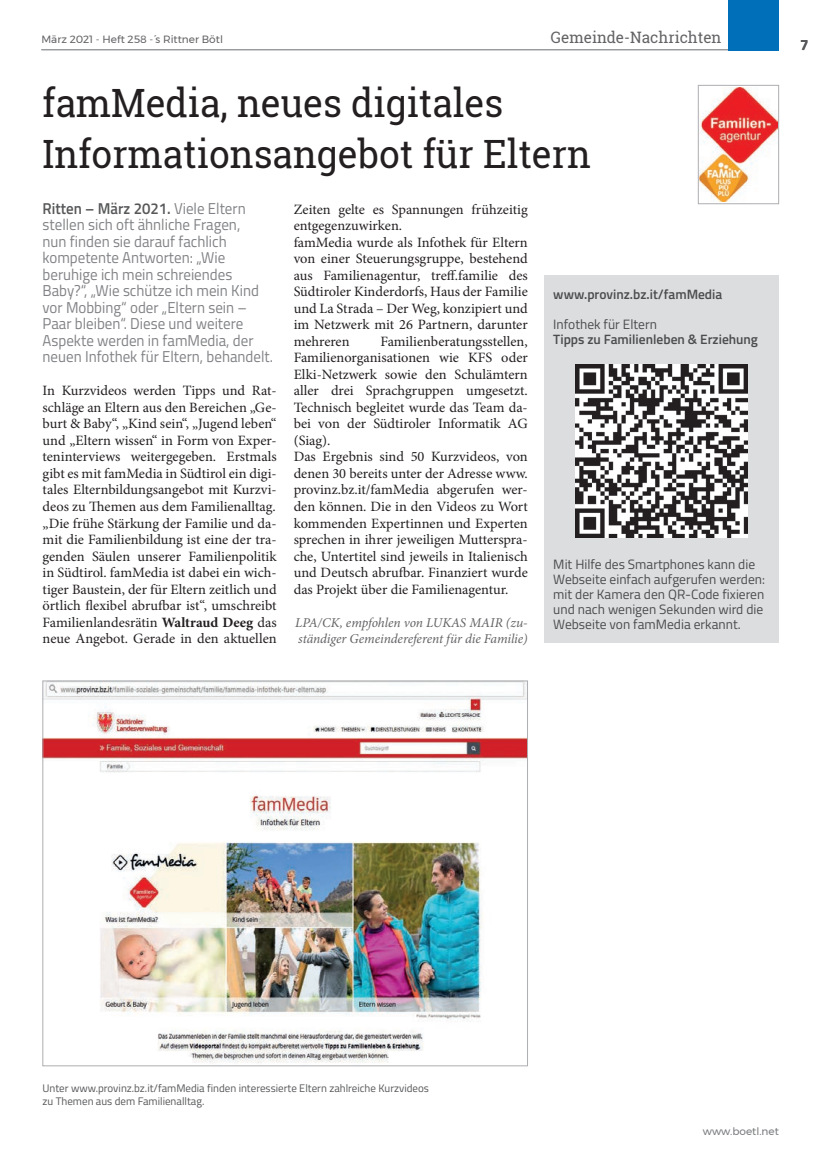
<style>
.page{position:relative;width:830px;height:1170px;background:#fff}
.page>*{position:absolute;margin:0;border:0;box-sizing:border-box;transform-origin:0 0}
.Haupttitel_26pt{font:39px "Roboto Slab";color:#231f20;scale:.95 1}
.Vorspann{font:15.75px/16.5px "Titillium Web";color:#808285;scale:.95 1}
.t1{font:15.75px "Roboto Slab";color:#636366}
.t2{font:700 15px "Titillium Web";color:#57585a}
.Fließtext{font:14.25px/16.5px "Minion Pro";color:#231f20;text-align:justify}
.Infobox_Inhalt{font:13.5px/15px "Titillium Web";color:#4b4c4d}
.Auto__www__Ende_Text{font:italic 13.5px/16.5px "Minion Pro";letter-spacing:-.005em;color:#636366}
.Infobox_Inhalt-2{font:600 13.5px "Titillium Web";color:#4b4c4d}
.Bildtext_positiv{font:10.95px "Titillium Web";color:#57585a}
.t3{font:10.5px "Montserrat";color:#636366}
.t4{font:10.5px "Montserrat";color:#797b7e}
.s1{font-weight:600;color:#57585a}
.s2{font-weight:700}
</style>
<div class="page">
<hr style="left:41px;top:49px;width:703px;height:1px;background:#939598">
<div style="left:728px;top:0;width:50px;height:50px;background:#006fba"></div>
<img style="left:45px;top:682px;width:480px;height:381px">
<img style="left:699px;top:88px;width:77px;height:113px">
<div style="left:697px;top:85px;width:81px;height:119px;border:1px solid #adaeb2"></div>
<div style="left:544px;top:275px;width:234px;height:368px;background:#dcdddf"></div>
<img style="left:575px;top:364px;width:172px;height:173px">
<p class="t3" style="left:41px;top:31px;width:183px">März 2021 - Heft 258 -´s Rittner Bötl</p>
<p class="t1" style="left:550px;top:26px;width:172px">Gemeinde-Nachrichten</p>
<p class="Haupttitel_26pt" style="left:43px;top:77px;width:486px">famMedia, neues digitales</p>
<p class="Haupttitel_26pt" style="left:43px;top:127px;width:578px">Informationsangebot für Eltern</p>
<p class="Vorspann" style="left:43px;top:199px;width:215px"><span class="s1">Ritten – März 2021.</span> Viele Eltern stellen sich oft ähnliche Fragen,</p>
<p class="Vorspann" style="left:43px;top:232px;width:195px">nun finden sie darauf fachlich</p>
<p class="Vorspann" style="left:43px;top:248px;width:194px">kompetente Antworten: „Wie</p>
<p class="Vorspann" style="left:43px;top:265px;width:244px">beruhige ich mein schreiendes Baby?“, „Wie schütze ich mein Kind vor Mobbing“ oder „Eltern sein – Paar bleiben“. Diese und weitere Aspekte werden in famMedia, der neuen Infothek für Eltern, behandelt.</p>
<p class="Fließtext" style="left:43px;top:382px;width:235px">In Kurzvideos werden Tipps und Rat&shy;schläge an Eltern aus den Bereichen „Ge&shy;burt &amp; Baby“, „Kind sein“, „Jugend leben“ und „Eltern wissen“ in Form von Exper&shy;teninterviews weitergegeben. Erstmals gibt es mit famMedia in Südtirol ein digi&shy;tales Elternbildungsangebot mit Kurzvi&shy;deos zu Themen aus dem Familienalltag.</p>
<p class="Fließtext" style="left:43px;top:514px;width:235px">„Die frühe Stärkung der Familie und da&shy;mit die Familienbildung ist eine der tra&shy;genden Säulen unserer Familienpolitik in Südtirol. famMedia ist dabei ein wich&shy;tiger Baustein, der für Eltern zeitlich und örtlich flexibel abrufbar ist“, umschreibt Familienlandesrätin <span class="s2">Waltraud Deeg</span> das neue Angebot. Gerade in den aktuellen</p>
<p class="Fließtext" style="left:293px;top:201px;width:235px">Zeiten gelte es Spannungen frühzeitig entgegenzuwirken.</p>
<p class="Fließtext" style="left:293px;top:234px;width:235px">famMedia wurde als Infothek für Eltern von einer Steuerungsgruppe, bestehend aus Familienagentur, treff.familie des Südtiroler Kinderdorfs, Haus der Familie und La Strada – Der Weg, konzipiert und im Netzwerk mit 26 Partnern, darunter mehreren</p>
<p class="Infobox_Inhalt-2" style="left:553px;top:284px;width:170px">www.provinz.bz.it/famMedia</p>
<p class="Infobox_Inhalt" style="left:553px;top:316px;width:105px">Infothek für Eltern</p>
<p class="Infobox_Inhalt-2" style="left:553px;top:329px;width:206px">Tipps zu Familienleben &amp; Erziehung</p>
<p class="Fließtext" style="left:293px;top:333px;width:235px;text-indent:87px">Familienberatungsstellen, Familienorganisationen wie KFS oder Elki-Netzwerk sowie den Schulämtern aller drei Sprachgruppen umgesetzt.<br>Technisch begleitet wurde das Team da&shy;bei von der Südtiroler Informatik AG (Siag).</p>
<p class="Fließtext" style="left:293px;top:448px;width:235px">Das Ergebnis sind 50 Kurzvideos, von denen 30 bereits unter der Adresse www. provinz.bz.it/famMedia abgerufen wer&shy;den können. Die in den Videos zu Wort kommenden Expertinnen und Experten sprechen in ihrer jeweiligen Mutterspra&shy;che, Untertitel sind jeweils in Italienisch und Deutsch abrufbar. Finanziert wurde das Projekt über die Familienagentur.</p>
<p class="Auto__www__Ende_Text" style="left:295px;top:614px;width:234px">LPA/CK, empfohlen von LUKAS MAIR (zu&shy;ständiger Gemeindereferent für die Familie)</p>
<p class="Infobox_Inhalt" style="left:553px;top:556px;width:213px">Mit Hilfe des Smartphones kann die<br>Webseite einfach aufgerufen werden:</p>
<p class="Infobox_Inhalt" style="left:553px;top:586px;width:212px;text-align:justify">mit der Kamera den QR-Code fixieren und nach wenigen Sekunden wird die Webseite von famMedia erkannt.</p>
<p class="t2" style="left:799px;top:33px;width:10px">7</p>
<p class="Bildtext_positiv" style="left:43px;top:1079px;width:388px">Unter www.provinz.bz.it/famMedia finden interessierte Eltern zahlreiche Kurzvideos</p>
<p class="Bildtext_positiv" style="left:43px;top:1092px;width:163px">zu Themen aus dem Familienalltag.</p>
<p class="t4" style="left:702px;top:1123px;width:77px">www.boetl.net</p>
</div>
